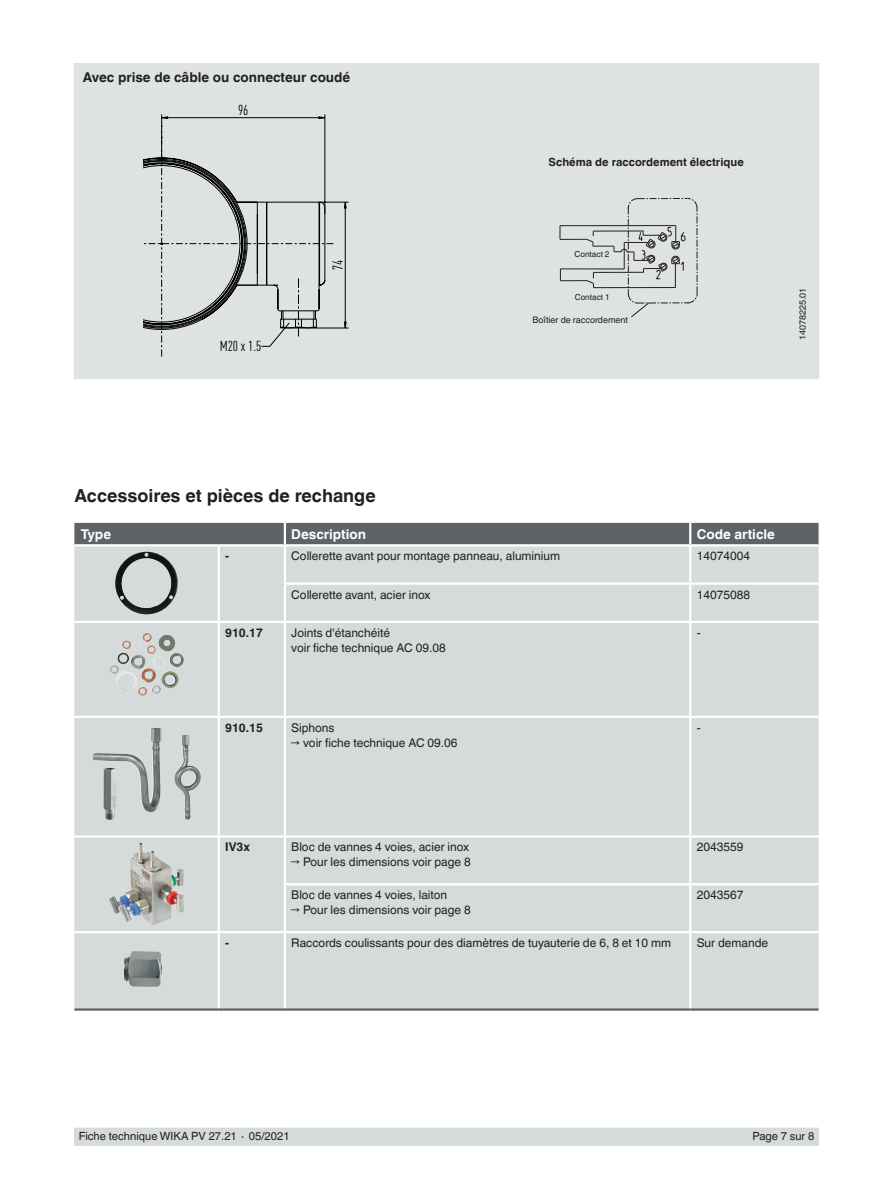
<style>
.page{position:relative;width:893px;height:1188px;background:#fff}
.page>*{position:absolute;margin:0;border:0;box-sizing:border-box;transform-origin:0 0}
.t1{font:700 18px "Helvetica World";color:#231f20}
.t2{font:14.25px "DIN Cond";color:#000002}
.t3{font:700 13.5px "Helvetica World";color:#231f20}
.t4{font:700 13.5px "Helvetica World";color:#fff}
.t5{font:12px/15px "Helvetica World";color:#231f20}
.t6{font:700 12px "Helvetica World";color:#231f20}
.t7{font:11.25px "Helvetica World";color:#231f20}
.t8{font:700 11.25px "Helvetica World";color:#231f20}
.t9{font:9px "Helvetica World";color:#231f20}
.t10{font:8.25px "Helvetica World";color:#231f20}
</style>
<div class="page">
<div style="left:74px;top:1128px;width:745px;height:17px;background:#d5dadb"></div>
<div style="left:74px;top:63px;width:745px;height:316px;background:#dfe2e2"></div>
<svg style="left:344px;top:201px;width:3px;height:8px"></svg>
<svg style="left:344px;top:321px;width:3px;height:7px"></svg>
<hr style="left:316px;top:328px;width:33px;height:1px;background:#000002">
<hr style="left:319px;top:202px;width:30px;height:1px;background:#000002">
<hr style="left:345px;top:202px;width:1px;height:126px;background:#000002">
<svg style="left:143px;top:114px;width:190px;height:243px"></svg>
<svg style="left:560px;top:198px;width:138px;height:119px"></svg>
<div style="left:74px;top:523px;width:745px;height:21px;background:#5e6367"></div>
<div style="left:74px;top:546px;width:745px;height:462px;background:#d5dadb"></div>
<hr style="left:689px;top:523px;width:2px;height:21px;background:#fff">
<hr style="left:218px;top:546px;width:2px;height:38px;background:#fff">
<hr style="left:218px;top:584px;width:2px;height:37px;background:#fff">
<hr style="left:284px;top:546px;width:2px;height:36px;background:#fff">
<hr style="left:689px;top:546px;width:2px;height:36px;background:#fff">
<hr style="left:284px;top:585px;width:2px;height:36px;background:#fff">
<hr style="left:689px;top:585px;width:2px;height:36px;background:#fff">
<hr style="left:218px;top:623px;width:2px;height:93px;background:#fff">
<hr style="left:284px;top:623px;width:2px;height:93px;background:#fff">
<hr style="left:689px;top:623px;width:2px;height:93px;background:#fff">
<hr style="left:74px;top:716px;width:145px;height:2px;background:#fff">
<hr style="left:219px;top:716px;width:66px;height:2px;background:#fff">
<hr style="left:218px;top:718px;width:2px;height:117px;background:#fff">
<hr style="left:285px;top:716px;width:405px;height:2px;background:#fff">
<hr style="left:284px;top:718px;width:2px;height:117px;background:#fff">
<hr style="left:690px;top:716px;width:129px;height:2px;background:#fff">
<hr style="left:689px;top:718px;width:2px;height:117px;background:#fff">
<hr style="left:74px;top:835px;width:145px;height:3px;background:#fff">
<hr style="left:219px;top:835px;width:66px;height:3px;background:#fff">
<hr style="left:218px;top:838px;width:2px;height:46px;background:#fff">
<hr style="left:218px;top:884px;width:2px;height:47px;background:#fff">
<hr style="left:285px;top:835px;width:405px;height:3px;background:#fff">
<hr style="left:284px;top:838px;width:2px;height:45px;background:#fff">
<hr style="left:284px;top:885px;width:2px;height:46px;background:#fff">
<hr style="left:690px;top:835px;width:129px;height:3px;background:#fff">
<hr style="left:689px;top:838px;width:2px;height:45px;background:#fff">
<hr style="left:689px;top:885px;width:2px;height:46px;background:#fff">
<hr style="left:74px;top:931px;width:145px;height:2px;background:#fff">
<hr style="left:219px;top:931px;width:66px;height:2px;background:#fff">
<hr style="left:218px;top:933px;width:2px;height:75px;background:#fff">
<hr style="left:284px;top:883px;width:406px;height:2px;background:#fff">
<hr style="left:285px;top:931px;width:405px;height:2px;background:#fff">
<hr style="left:284px;top:933px;width:2px;height:75px;background:#fff">
<hr style="left:690px;top:883px;width:129px;height:2px;background:#fff">
<hr style="left:690px;top:931px;width:129px;height:2px;background:#fff">
<hr style="left:689px;top:933px;width:2px;height:75px;background:#fff">
<hr style="left:284px;top:582px;width:406px;height:3px;background:#fff">
<hr style="left:690px;top:582px;width:129px;height:3px;background:#fff">
<hr style="left:74px;top:621px;width:145px;height:2px;background:#fff">
<hr style="left:219px;top:621px;width:66px;height:2px;background:#fff">
<hr style="left:285px;top:621px;width:405px;height:2px;background:#fff">
<hr style="left:690px;top:621px;width:129px;height:2px;background:#fff">
<hr style="left:74px;top:1008px;width:145px;height:3px;background:#5e6367">
<hr style="left:219px;top:1008px;width:66px;height:3px;background:#5e6367">
<hr style="left:285px;top:1008px;width:405px;height:3px;background:#5e6367">
<hr style="left:690px;top:1008px;width:129px;height:3px;background:#5e6367">
<hr style="left:284px;top:523px;width:2px;height:21px;background:#fff">
<img style="left:114px;top:551px;width:64px;height:64px">
<img style="left:109px;top:633px;width:75px;height:49px">
<img style="left:92px;top:728px;width:69px;height:85px">
<img style="left:174px;top:735px;width:27px;height:85px">
<img style="left:103px;top:768px;width:14px;height:52px">
<img style="left:124px;top:951px;width:38px;height:36px">
<img style="left:108px;top:843px;width:77px;height:82px">
<p class="t3" style="left:83px;top:69px;width:269px">Avec prise de câble ou connecteur coudé</p>
<p class="t2" style="left:238px;top:102px;width:12px">96</p>
<p class="t2" style="left:220px;top:338px;width:43px">M20 x 1.5</p>
<p class="t2" style="left:329px;top:270px;width:12px;rotate:-90deg">74</p>
<p class="t8" style="left:549px;top:156px;width:197px">Schéma de raccordement électrique</p>
<p class="t10" style="left:574px;top:250px;width:37px">Contact 2</p>
<p class="t10" style="left:575px;top:293px;width:37px">Contact 1</p>
<p class="t9" style="left:532px;top:315px;width:97px">Boîtier de raccordement</p>
<p class="t9" style="left:797px;top:340px;width:54px;rotate:-90deg">14078225.01</p>
<h1 class="t1" style="left:74px;top:485px;width:303px">Accessoires et pièces de rechange</h1>
<p class="t4" style="left:81px;top:526px;width:32px">Type</p>
<p class="t4" style="left:291px;top:526px;width:76px">Description</p>
<p class="t4" style="left:697px;top:526px;width:80px">Code article</p>
<p class="t6" style="left:225px;top:549px;width:5px">-</p>
<p class="t5" style="left:291px;top:549px;width:270px">Collerette avant pour montage panneau, aluminium</p>
<p class="t5" style="left:697px;top:549px;width:55px">14074004</p>
<p class="t5" style="left:291px;top:587px;width:141px">Collerette avant, acier inox</p>
<p class="t5" style="left:697px;top:587px;width:55px">14075088</p>
<p class="t6" style="left:225px;top:626px;width:39px">910.17</p>
<p class="t5" style="left:291px;top:625px;width:156px">Joints d'étanchéité<br>voir fiche technique AC 09.08</p>
<p class="t5" style="left:697px;top:625px;width:5px">-</p>
<p class="t6" style="left:225px;top:721px;width:39px">910.15</p>
<p class="t5" style="left:291px;top:720px;width:45px">Siphons</p>
<p class="t5" style="left:291px;top:735px;width:168px">→ voir fiche technique AC 09.06</p>
<p class="t5" style="left:697px;top:720px;width:5px">-</p>
<p class="t6" style="left:225px;top:840px;width:26px">IV3x</p>
<p class="t5" style="left:291px;top:840px;width:179px">Bloc de vannes 4 voies, acier inox</p>
<p class="t5" style="left:291px;top:855px;width:181px">→ Pour les dimensions voir page 8</p>
<p class="t5" style="left:697px;top:840px;width:48px">2043559</p>
<p class="t5" style="left:291px;top:888px;width:157px">Bloc de vannes 4 voies, laiton</p>
<p class="t5" style="left:291px;top:903px;width:181px">→ Pour les dimensions voir page 8</p>
<p class="t5" style="left:697px;top:888px;width:48px">2043567</p>
<p class="t6" style="left:225px;top:936px;width:5px">-</p>
<p class="t5" style="left:291px;top:936px;width:381px">Raccords coulissants pour des diamètres de tuyauterie de 6, 8 et 10 mm</p>
<p class="t5" style="left:697px;top:936px;width:73px">Sur demande</p>
<p class="t7" style="left:79px;top:1130px;width:212px">Fiche technique WIKA PV 27.21 ∙ 05/2021</p>
<p class="t7" style="left:753px;top:1130px;width:63px">Page 7 sur 8</p>
</div>
